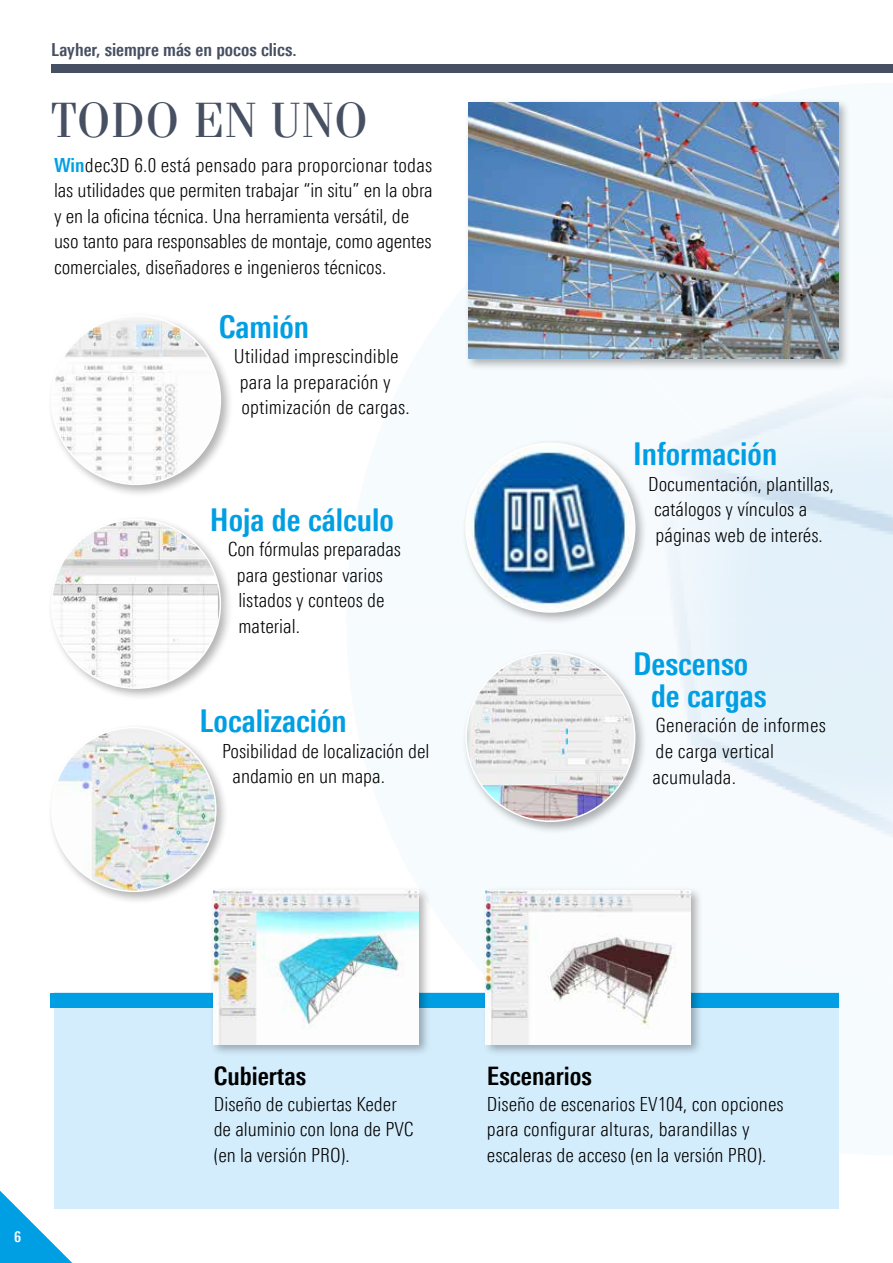
<style>
.page{position:relative;width:893px;height:1263px;background:#fff}
.page>*{position:absolute;margin:0;border:0;box-sizing:border-box;transform-origin:0 0}
.t1{font:49.5px "Fenice Pro ITC";letter-spacing:.01em;color:#474f63}
.t2{font:700 31.5px/31.5px "Linotype Univers 620 Cn";color:#009fe3;text-align:center}
.t3{font:700 25.5px "Linotype Univers 620 Cn";color:#000}
.t4{font:300 19.5px/25.5px "Linotype Univers 320 Cn";color:#000}
.t5{font:700 18px "Linotype Univers 620 Cn";letter-spacing:-.005em;color:#474f63}
.t6{font:700 15px "Linotype Univers 620 Cn";color:#fff}
.s1{font-family:"Linotype Univers 620 Cn";font-weight:700;color:#009fe3}
</style>
<div class="page">
<div style="left:51px;top:64px;width:842px;height:8px;background:#474f63"></div>
<svg style="left:0;top:1190px;width:73px;height:73px"></svg>
<div style="left:526px;top:260px;width:367px;height:718px;background:#fff;opacity:.75"></div>
<div style="left:54px;top:993px;width:785px;height:216px;background:#d4edfc"></div>
<div style="left:51px;top:993px;width:788px;height:15px;background:#009fe3"></div>
<div style="left:464px;top:98px;width:387px;height:274px;background:#000;opacity:.3"></div>
<img style="left:468px;top:102px;width:370px;height:257px">
<div style="left:47px;top:311px;width:186px;height:186px;background:#000;opacity:.3"></div>
<img style="left:52px;top:323px;width:168px;height:161px">
<div style="left:461px;top:439px;width:187px;height:186px;background:#000;opacity:.3"></div>
<img style="left:466px;top:443px;width:169px;height:169px;border-radius:84px">
<div style="left:461px;top:648px;width:187px;height:186px;background:#000;opacity:.3"></div>
<img style="left:466px;top:654px;width:169px;height:167px">
<div style="left:47px;top:515px;width:186px;height:186px;background:#000;opacity:.3"></div>
<img style="left:52px;top:519px;width:166px;height:169px">
<div style="left:209px;top:886px;width:222px;height:171px;background:#000;opacity:.3"></div>
<img style="left:213px;top:890px;width:206px;height:154px">
<div style="left:482px;top:886px;width:221px;height:171px;background:#000;opacity:.3"></div>
<img style="left:486px;top:890px;width:205px;height:154px">
<div style="left:47px;top:723px;width:182px;height:181px;background:#000;opacity:.3"></div>
<img style="left:52px;top:728px;width:164px;height:163px;border-radius:82px">
<p class="t5" style="left:51px;top:38px;width:247px">Layher, siempre más en pocos clics.</p>
<h1 class="t1" style="left:51px;top:89px;width:318px">TODO EN UNO</h1>
<p class="t4" style="left:54px;top:152px;width:380px"><span class="s1">Win</span>dec3D 6.0 está pensado para proporcionar todas las utilidades que permiten trabajar “in situ” en la obra y en la oficina técnica. Una herramienta versátil, de uso tanto para responsables de montaje, como agentes comerciales, diseñadores e ingenieros técnicos.</p>
<h2 class="t2" style="left:219px;top:310px;width:92px">Camión</h2>
<p class="t4" style="left:240px;top:343px;width:171px;text-indent:-6px">Utilidad imprescindible para la preparación y optimización de cargas.</p>
<h2 class="t2" style="left:210px;top:504px;width:186px">Hoja de cálculo</h2>
<p class="t4" style="left:237px;top:537px;width:166px;text-indent:-9px">Con fórmulas preparadas para gestionar varios listados y conteos de material.</p>
<h2 class="t2" style="left:200px;top:705px;width:149px">Localización</h2>
<p class="t4" style="left:232px;top:738px;width:199px;text-indent:-10px">Posibilidad de localización del andamio en un mapa.</p>
<h2 class="t2" style="left:633px;top:438px;width:146px">Información</h2>
<p class="t4" style="left:654px;top:471px;width:181px;text-indent:-6px">Documentación, plantillas, catálogos y vínculos a páginas web de interés.</p>
<h2 class="t2" style="left:633px;top:648px;width:135px">Descenso de cargas</h2>
<p class="t4" style="left:653px;top:713px;width:175px">Generación de informes de carga vertical acumulada.</p>
<p class="t6" style="left:14px;top:1228px;width:9px">6</p>
<h3 class="t3" style="left:214px;top:1061px;width:94px">Cubiertas</h3>
<p class="t4" style="left:214px;top:1091px;width:201px">Diseño de cubiertas Keder de aluminio con lona de PVC (en la versión PRO).</p>
<h3 class="t3" style="left:487px;top:1061px;width:106px">Escenarios</h3>
<p class="t4" style="left:487px;top:1091px;width:298px">Diseño de escenarios EV104, con opciones para configurar alturas, barandillas y escaleras de acceso (en la versión PRO).</p>
</div>
